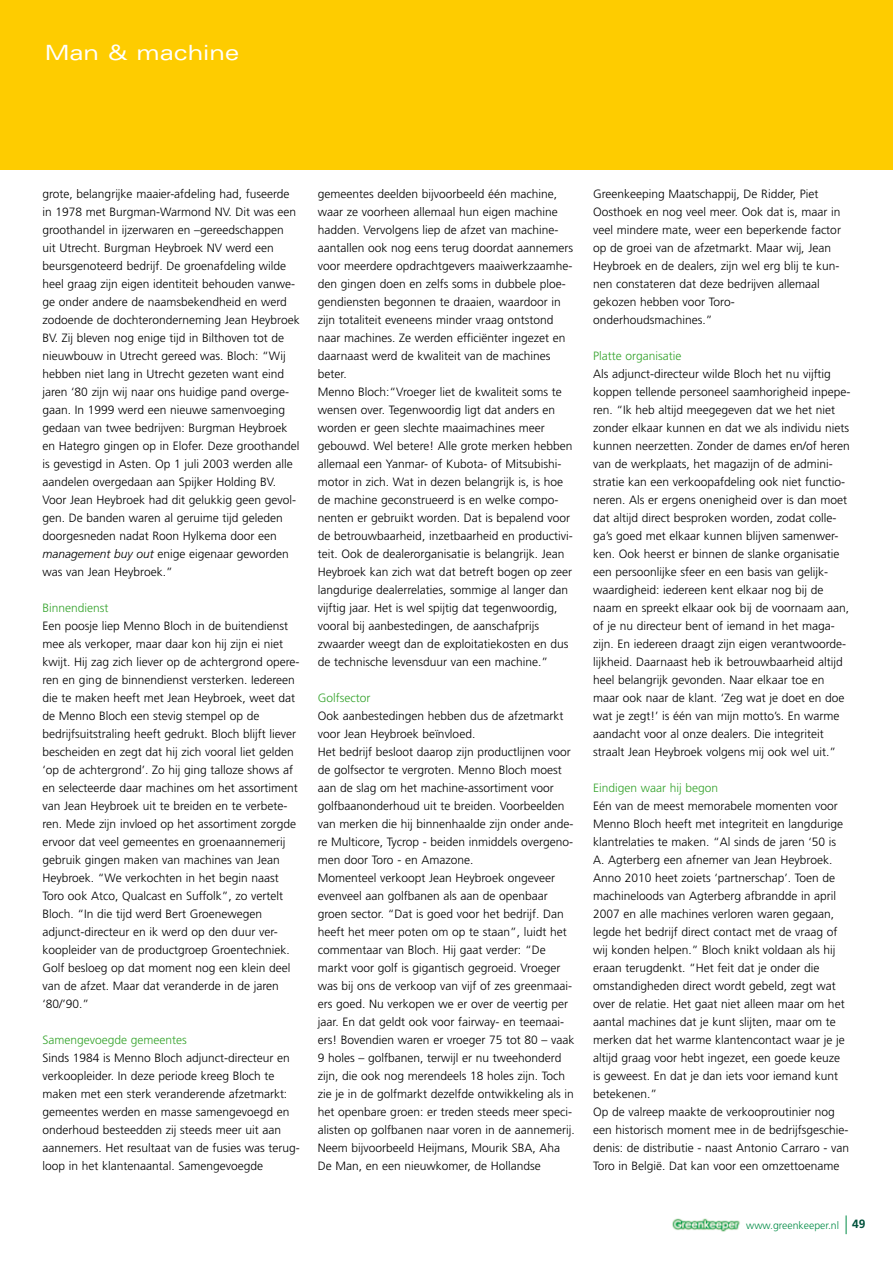
<style>
.page{position:relative;width:893px;height:1263px;background:#fff}
.page>*{position:absolute;margin:0;border:0;box-sizing:border-box;transform-origin:0 0}
.t1{font:expanded 21px "Univers";color:#fff}
.t2{font:300 12px/18px "Frutiger";color:#000}
.t3{font:300 12px "Frutiger";color:#35a32c}
.t4{font:300 10.5px "Frutiger";color:#008b45}
.s1{font-style:italic}
.s2{font-weight:700;font-size:12px;color:#00523c}
</style>
<div class="page">
<svg style="left:846px;top:1215px;width:1px;height:19px"></svg>
<img style="left:672px;top:1218px;width:68px;height:14px">
<div style="left:0;top:0;width:893px;height:170px;background:#fecc00"></div>
<h1 class="t1" style="left:45px;top:40px;width:196px">Man &amp; machine</h1>
<p class="t2" style="left:43px;top:185px;width:259px">grote, belangrijke maaier-afdeling had, fuseerde in 1978 met Burgman-Warmond NV. Dit was een groothandel in ijzerwaren en –gereedschappen uit Utrecht. Burgman Heybroek NV werd een beursgenoteerd bedrijf. De groenafdeling wilde heel graag zijn eigen identiteit behouden vanwe&shy;ge onder andere de naamsbekendheid en werd zodoende de dochteronderneming Jean Heybroek BV. Zij bleven nog enige tijd in Bilthoven tot de nieuwbouw in Utrecht gereed was. Bloch: “Wij hebben niet lang in Utrecht gezeten want eind jaren ‘80 zijn wij naar ons huidige pand overge&shy;gaan. In 1999 werd een nieuwe samenvoeging gedaan van twee bedrijven: Burgman Heybroek en Hategro gingen op in Elofer. Deze groothandel is gevestigd in Asten. Op 1 juli 2003 werden alle aandelen overgedaan aan Spijker Holding BV.<br>Voor Jean Heybroek had dit gelukkig geen gevol&shy;gen. De banden waren al geruime tijd geleden doorgesneden nadat Roon Hylkema door een <span class="s1">management buy out</span> enige eigenaar geworden was van Jean Heybroek.”</p>
<p class="t3" style="left:43px;top:601px;width:68px">Binnendienst</p>
<p class="t2" style="left:43px;top:617px;width:258px">Een poosje liep Menno Bloch in de buitendienst mee als verkoper, maar daar kon hij zijn ei niet kwijt. Hij zag zich liever op de achtergrond opere&shy;ren en ging de binnendienst versterken. Iedereen die te maken heeft met Jean Heybroek, weet dat de Menno Bloch een stevig stempel op de bedrijfsuitstraling heeft gedrukt. Bloch blijft liever bescheiden en zegt dat hij zich vooral liet gelden ‘op de achtergrond’. Zo hij ging talloze shows af en selecteerde daar machines om het assortiment van Jean Heybroek uit te breiden en te verbete&shy;ren. Mede zijn invloed op het assortiment zorgde ervoor dat veel gemeentes en groenaannemerij gebruik gingen maken van machines van Jean Heybroek. “We verkochten in het begin naast Toro ook Atco, Qualcast en Suffolk”, zo vertelt Bloch. “In die tijd werd Bert Groenewegen adjunct-directeur en ik werd op den duur ver&shy;koopleider van de productgroep Groentechniek.<br>Golf besloeg op dat moment nog een klein deel van de afzet. Maar dat veranderde in de jaren ‘80/’90.”</p>
<p class="t3" style="left:43px;top:1033px;width:146px">Samengevoegde gemeentes</p>
<p class="t2" style="left:43px;top:1049px;width:259px">Sinds 1984 is Menno Bloch adjunct-directeur en verkoopleider. In deze periode kreeg Bloch te maken met een sterk veranderende afzetmarkt: gemeentes werden en masse samengevoegd en onderhoud besteedden zij steeds meer uit aan aannemers. Het resultaat van de fusies was terug&shy;loop in het klantenaantal. Samengevoegde</p>
<p class="t2" style="left:318px;top:185px;width:257px">gemeentes deelden bijvoorbeeld één machine, waar ze voorheen allemaal hun eigen machine hadden. Vervolgens liep de afzet van machine&shy;aantallen ook nog eens terug doordat aannemers voor meerdere opdrachtgevers maaiwerkzaamhe&shy;den gingen doen en zelfs soms in dubbele ploe&shy;gendiensten begonnen te draaien, waardoor in zijn totaliteit eveneens minder vraag ontstond naar machines. Ze werden efficiënter ingezet en daarnaast werd de kwaliteit van de machines beter.<br>Menno Bloch:“Vroeger liet de kwaliteit soms te wensen over. Tegenwoordig ligt dat anders en worden er geen slechte maaimachines meer gebouwd. Wel betere! Alle grote merken hebben allemaal een Yanmar- of Kubota- of Mitsubishi&shy;motor in zich. Wat in dezen belangrijk is, is hoe de machine geconstrueerd is en welke compo&shy;nenten er gebruikt worden. Dat is bepalend voor de betrouwbaarheid, inzetbaarheid en productivi&shy;teit. Ook de dealerorganisatie is belangrijk. Jean Heybroek kan zich wat dat betreft bogen op zeer langdurige dealerrelaties, sommige al langer dan vijftig jaar. Het is wel spijtig dat tegenwoordig, vooral bij aanbestedingen, de aanschafprijs zwaarder weegt dan de exploitatiekosten en dus de technische levensduur van een machine.”</p>
<p class="t3" style="left:318px;top:691px;width:54px">Golfsector</p>
<p class="t2" style="left:318px;top:707px;width:258px">Ook aanbestedingen hebben dus de afzetmarkt voor Jean Heybroek beïnvloed.<br>Het bedrijf besloot daarop zijn productlijnen voor de golfsector te vergroten. Menno Bloch moest aan de slag om het machine-assortiment voor golfbaanonderhoud uit te breiden. Voorbeelden van merken die hij binnenhaalde zijn onder ande&shy;re Multicore, Tycrop - beiden inmiddels overgeno&shy;men door Toro - en Amazone.<br>Momenteel verkoopt Jean Heybroek ongeveer evenveel aan golfbanen als aan de openbaar groen sector. “Dat is goed voor het bedrijf. Dan heeft het meer poten om op te staan”, luidt het commentaar van Bloch. Hij gaat verder: “De markt voor golf is gigantisch gegroeid. Vroeger was bij ons de verkoop van vijf of zes greenmaai&shy;ers goed. Nu verkopen we er over de veertig per jaar. En dat geldt ook voor fairway- en teemaai&shy;ers! Bovendien waren er vroeger 75 tot 80 – vaak 9 holes – golfbanen, terwijl er nu tweehonderd zijn, die ook nog merendeels 18 holes zijn. Toch zie je in de golfmarkt dezelfde ontwikkeling als in het openbare groen: er treden steeds meer speci&shy;alisten op golfbanen naar voren in de aannemerij.<br>Neem bijvoorbeeld Heijmans, Mourik SBA, Aha De Man, en een nieuwkomer, de Hollandse</p>
<p class="t2" style="left:593px;top:185px;width:249px">Greenkeeping Maatschappij, De Ridder, Piet Oosthoek en nog veel meer. Ook dat is, maar in veel mindere mate, weer een beperkende factor op de groei van de afzetmarkt. Maar wij, Jean Heybroek en de dealers, zijn wel erg blij te kun&shy;nen constateren dat deze bedrijven allemaal gekozen hebben voor Toro&shy;onderhoudsmachines.”</p>
<p class="t3" style="left:593px;top:349px;width:90px">Platte organisatie</p>
<p class="t2" style="left:593px;top:365px;width:259px">Als adjunct-directeur wilde Bloch het nu vijftig koppen tellende personeel saamhorigheid inpepe&shy;ren. “Ik heb altijd meegegeven dat we het niet zonder elkaar kunnen en dat we als individu niets kunnen neerzetten. Zonder de dames en/of heren van de werkplaats, het magazijn of de admini&shy;stratie kan een verkoopafdeling ook niet functio&shy;neren. Als er ergens onenigheid over is dan moet dat altijd direct besproken worden, zodat colle&shy;ga’s goed met elkaar kunnen blijven samenwer&shy;ken. Ook heerst er binnen de slanke organisatie een persoonlijke sfeer en een basis van gelijk&shy;waardigheid: iedereen kent elkaar nog bij de naam en spreekt elkaar ook bij de voornaam aan, of je nu directeur bent of iemand in het maga&shy;zijn. En iedereen draagt zijn eigen verantwoorde&shy;lijkheid. Daarnaast heb ik betrouwbaarheid altijd heel belangrijk gevonden. Naar elkaar toe en maar ook naar de klant. ‘Zeg wat je doet en doe wat je zegt!’ is één van mijn motto’s. En warme aandacht voor al onze dealers. Die integriteit straalt Jean Heybroek volgens mij ook wel uit.”</p>
<p class="t3" style="left:593px;top:781px;width:127px">Eindigen waar hij begon</p>
<p class="t2" style="left:593px;top:797px;width:257px">Eén van de meest memorabele momenten voor Menno Bloch heeft met integriteit en langdurige klantrelaties te maken. “Al sinds de jaren ‘50 is A. Agterberg een afnemer van Jean Heybroek.<br>Anno 2010 heet zoiets ‘partnerschap’. Toen de machineloods van Agterberg afbrandde in april 2007 en alle machines verloren waren gegaan, legde het bedrijf direct contact met de vraag of wij konden helpen.” Bloch knikt voldaan als hij eraan terugdenkt. “Het feit dat je onder die omstandigheden direct wordt gebeld, zegt wat over de relatie. Het gaat niet alleen maar om het aantal machines dat je kunt slijten, maar om te merken dat het warme klantencontact waar je je altijd graag voor hebt ingezet, een goede keuze is geweest. En dat je dan iets voor iemand kunt betekenen.”<br>Op de valreep maakte de verkooproutinier nog een historisch moment mee in de bedrijfsgeschie&shy;denis: de distributie - naast Antonio Carraro - van Toro in België. Dat kan voor een omzettoename</p>
<p class="t4" style="left:746px;top:1219px;width:121px">www.greenkeeper.nl <span class="s2">49</span></p>
</div>
